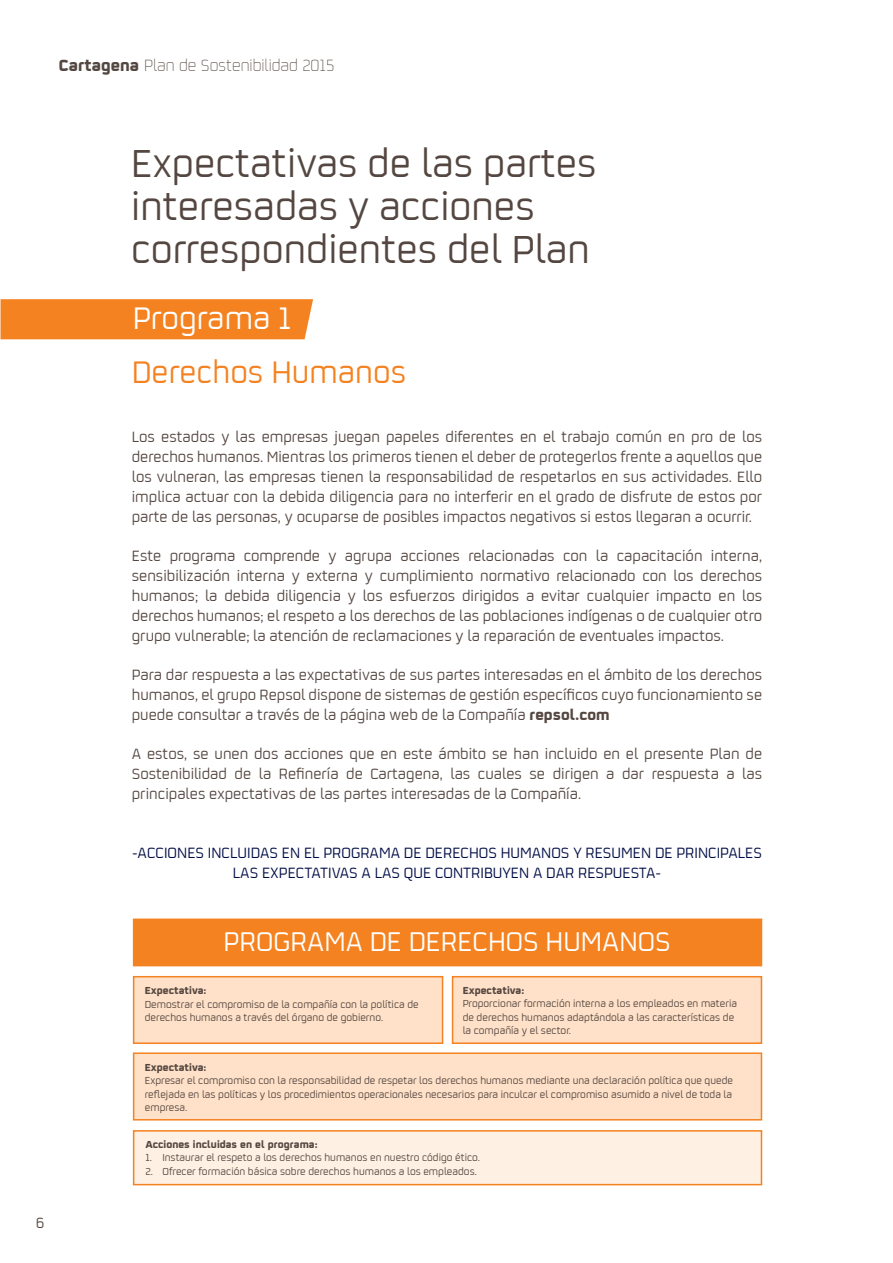
<style>
.page{position:relative;width:893px;height:1263px;background:#fff}
.page>*{position:absolute;margin:0;border:0;box-sizing:border-box;transform-origin:0 0}
.t1{font:43.2px/43.2px "Repsol";color:#544640}
.t2{font:34.5px "Repsol";color:#f58220}
.t3{font:34.5px "Repsol";color:#fff}
.t4{font:30px "Repsol";color:#fff}
.t5{font:300 18px "Repsol";color:#544640}
.t6{font:16.5px/19.8px "Repsol";color:#544640;text-align:justify}
.t7{font:16.5px/19.8px "Repsol";color:#000d46;text-align:center}
.t8{font:11.25px/13.5px "Repsol";color:#544640}
.t9{font:700 11.25px "Repsol";color:#544640}
.s1{font-weight:700}
</style>
<div class="page">
<div style="left:1px;top:299px;width:312px;height:40px;background:#f58220"></div>
<div style="left:133px;top:976px;width:310px;height:68px;background:#fee1c8;border:2px solid #f58220"></div>
<div style="left:133px;top:1052px;width:629px;height:68px;background:#fee1c8;border:2px solid #f58220"></div>
<div style="left:452px;top:976px;width:310px;height:68px;background:#fee1c8;border:2px solid #f58220"></div>
<div style="left:133px;top:918px;width:629px;height:48px;background:#f58220;border:2px solid #f58220"></div>
<div style="left:133px;top:1130px;width:629px;height:55px;background:#fef0e2;border:2px solid #f58220"></div>
<p class="t5" style="left:59px;top:53px;width:277px"><span class="s1">Cartagena</span> Plan de Sostenibilidad 2015</p>
<p class="t6" style="left:36px;top:1211px;width:10px">6</p>
<h1 class="t1" style="left:131px;top:139px;width:467px">Expectativas de las partes interesadas y acciones correspondientes del Plan</h1>
<h2 class="t3" style="left:133px;top:294px;width:160px">Programa 1</h2>
<h2 class="t2" style="left:132px;top:348px;width:276px">Derechos Humanos</h2>
<p class="t6" style="left:132px;top:426px;width:632px">Los estados y las empresas juegan papeles diferentes en el trabajo común en pro de los derechos humanos. Mientras los primeros tienen el deber de protegerlos frente a aquellos que los vulneran, las empresas tienen la responsabilidad de respetarlos en sus actividades. Ello implica actuar con la debida diligencia para no interferir en el grado de disfrute de estos por parte de las personas, y ocuparse de posibles impactos negativos si estos llegaran a ocurrir.</p>
<p class="t6" style="left:132px;top:545px;width:632px">Este programa comprende y agrupa acciones relacionadas con la capacitación interna, sensibilización interna y externa y cumplimiento normativo relacionado con los derechos humanos; la debida diligencia y los esfuerzos dirigidos a evitar cualquier impacto en los derechos humanos; el respeto a los derechos de las poblaciones indígenas o de cualquier otro grupo vulnerable; la atención de reclamaciones y la reparación de eventuales impactos.</p>
<p class="t6" style="left:132px;top:664px;width:632px">Para dar respuesta a las expectativas de sus partes interesadas en el ámbito de los derechos humanos, el grupo Repsol dispone de sistemas de gestión específicos cuyo funcionamiento se puede consultar a través de la página web de la Compañía <span class="s1">repsol.com</span></p>
<p class="t6" style="left:132px;top:743px;width:632px">A estos, se unen dos acciones que en este ámbito se han incluido en el presente Plan de Sostenibilidad de la Refinería de Cartagena, las cuales se dirigen a dar respuesta a las principales expectativas de las partes interesadas de la Compañía.</p>
<p class="t7" style="left:132px;top:842px;width:631px">-ACCIONES INCLUIDAS EN EL PROGRAMA DE DERECHOS HUMANOS Y RESUMEN DE PRINCIPALES<br>LAS EXPECTATIVAS A LAS QUE CONTRIBUYEN A DAR RESPUESTA-</p>
<h3 class="t4" style="left:223px;top:920px;width:449px">PROGRAMA DE DERECHOS HUMANOS</h3>
<p class="t9" style="left:463px;top:981px;width:63px">Expectativa:</p>
<p class="t8" style="left:463px;top:996px;width:276px">Proporcionar formación interna a los empleados en materia de derechos humanos adaptándola a las características de la compañía y el sector.</p>
<p class="t9" style="left:145px;top:981px;width:63px">Expectativa:</p>
<p class="t8" style="left:145px;top:997px;width:275px">Demostrar el compromiso de la compañía con la política de derechos humanos a través del órgano de gobierno.</p>
<p class="t9" style="left:145px;top:1058px;width:63px">Expectativa:</p>
<p class="t8" style="left:145px;top:1073px;width:590px;text-align:justify">Expresar el compromiso con la responsabilidad de respetar los derechos humanos mediante una declaración política que quede reflejada en las políticas y los procedimientos operacionales necesarios para inculcar el compromiso asumido a nivel de toda la empresa.</p>
<p class="t9" style="left:145px;top:1135px;width:174px">Acciones incluidas en el programa:</p>
<p class="t8" style="left:145px;top:1150px;width:336px">1. Instaurar el respeto a los derechos humanos en nuestro código ético.</p>
<p class="t8" style="left:145px;top:1164px;width:333px">2. Ofrecer formación básica sobre derechos humanos a los empleados.</p>
</div>
